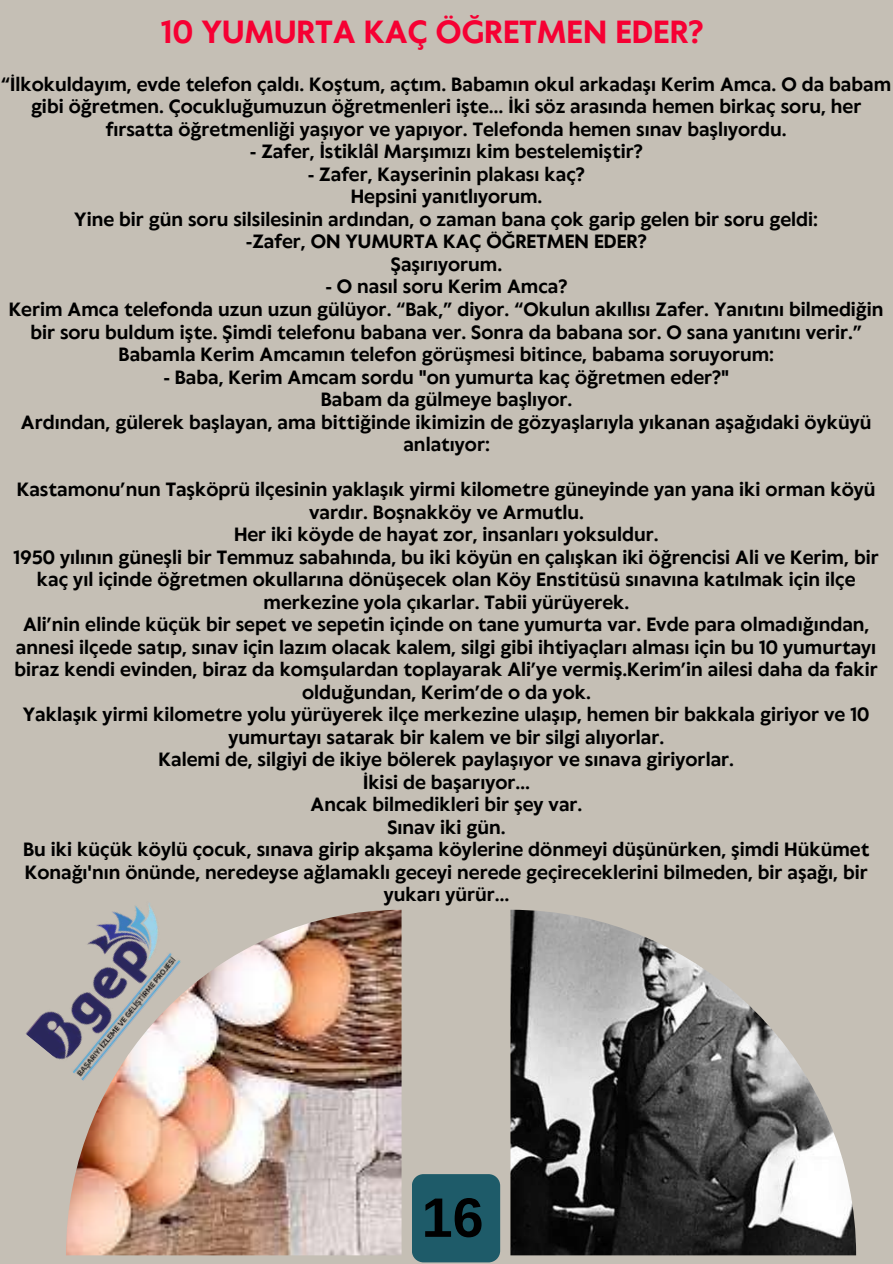
<style>
.page{position:relative;width:893px;height:1264px;background:#fff}
.page>*{position:absolute;margin:0;border:0;box-sizing:border-box;transform-origin:0 0}
.t1{font:700 55.65px "Arimo";color:#000}
.t2{font:700 30px "Klein Text";color:#f60033}
.t3{font:700 18px/22.5px "Klein Text";color:#000;text-align:center}
</style>
<div class="page">
<div style="left:0;top:0;width:892px;height:1263px;background:#c5bfb5"></div>
<img style="left:510px;top:909px;width:346px;height:346px">
<img style="left:66px;top:909px;width:335px;height:346px">
<img style="left:25px;top:903px;width:174px;height:179px">
<div style="left:412px;top:1174px;width:88px;height:88px;background:#1e5b69;border-radius:12px"></div>
<h2 class="t2" style="left:161px;top:17px;width:543px">10 YUMURTA KAÇ ÖĞRETMEN EDER?</h2>
<p class="t3" style="left:1px;top:74px;width:891px">“İlkokuldayım, evde telefon çaldı. Koştum, açtım. Babamın okul arkadaşı Kerim Amca. O da babam gibi öğretmen. Çocukluğumuzun öğretmenleri işte… İki söz arasında hemen birkaç soru, her fırsatta öğretmenliği yaşıyor ve yapıyor. Telefonda hemen sınav başlıyordu.</p>
<p class="t3" style="left:250px;top:142px;width:394px">- Zafer, İstiklâl Marşımızı kim bestelemiştir?</p>
<p class="t3" style="left:74px;top:164px;width:745px">- Zafer, Kayserinin plakası kaç?<br>Hepsini yanıtlıyorum.<br>Yine bir gün soru silsilesinin ardından, o zaman bana çok garip gelen bir soru geldi: -Zafer, ON YUMURTA KAÇ ÖĞRETMEN EDER?<br>Şaşırıyorum.</p>
<p class="t3" style="left:9px;top:277px;width:876px">- O nasıl soru Kerim Amca?<br>Kerim Amca telefonda uzun uzun gülüyor. “Bak,” diyor. “Okulun akıllısı Zafer. Yanıtını bilmediğin bir soru buldum işte. Şimdi telefonu babana ver. Sonra da babana sor. O sana yanıtını verir.” Babamla Kerim Amcamın telefon görüşmesi bitince, babama soruyorum:</p>
<p class="t3" style="left:21px;top:367px;width:851px">- Baba, Kerim Amcam sordu "on yumurta kaç öğretmen eder?"<br>Babam da gülmeye başlıyor.<br>Ardından, gülerek başlayan, ama bittiğinde ikimizin de gözyaşlarıyla yıkanan aşağıdaki öyküyü anlatıyor:</p>
<p class="t3" style="left:14px;top:479px;width:866px">Kastamonu’nun Taşköprü ilçesinin yaklaşık yirmi kilometre güneyinde yan yana iki orman köyü vardır. Boşnakköy ve Armutlu.<br>Her iki köyde de hayat zor, insanları yoksuldur.<br>1950 yılının güneşli bir Temmuz sabahında, bu iki köyün en çalışkan iki öğrencisi Ali ve Kerim, bir kaç yıl içinde öğretmen okullarına dönüşecek olan Köy Enstitüsü sınavına katılmak için ilçe merkezine yola çıkarlar. Tabii yürüyerek.<br>Ali’nin elinde küçük bir sepet ve sepetin içinde on tane yumurta var. Evde para olmadığından, annesi ilçede satıp, sınav için lazım olacak kalem, silgi gibi ihtiyaçları alması için bu 10 yumurtayı biraz kendi evinden, biraz da komşulardan toplayarak Ali’ye vermiş.Kerim’in ailesi daha da fakir olduğundan, Kerim’de o da yok.<br>Yaklaşık yirmi kilometre yolu yürüyerek ilçe merkezine ulaşıp, hemen bir bakkala giriyor ve 10 yumurtayı satarak bir kalem ve bir silgi alıyorlar.<br>Kalemi de, silgiyi de ikiye bölerek paylaşıyor ve sınava giriyorlar.<br>İkisi de başarıyor…<br>Ancak bilmedikleri bir şey var.<br>Sınav iki gün.<br>Bu iki küçük köylü çocuk, sınava girip akşama köylerine dönmeyi düşünürken, şimdi Hükümet Konağı'nın önünde, neredeyse ağlamaklı geceyi nerede geçireceklerini bilmeden, bir aşağı, bir yukarı yürür…</p>
<h1 class="t1" style="left:421px;top:1186px;width:63px">16</h1>
</div>
